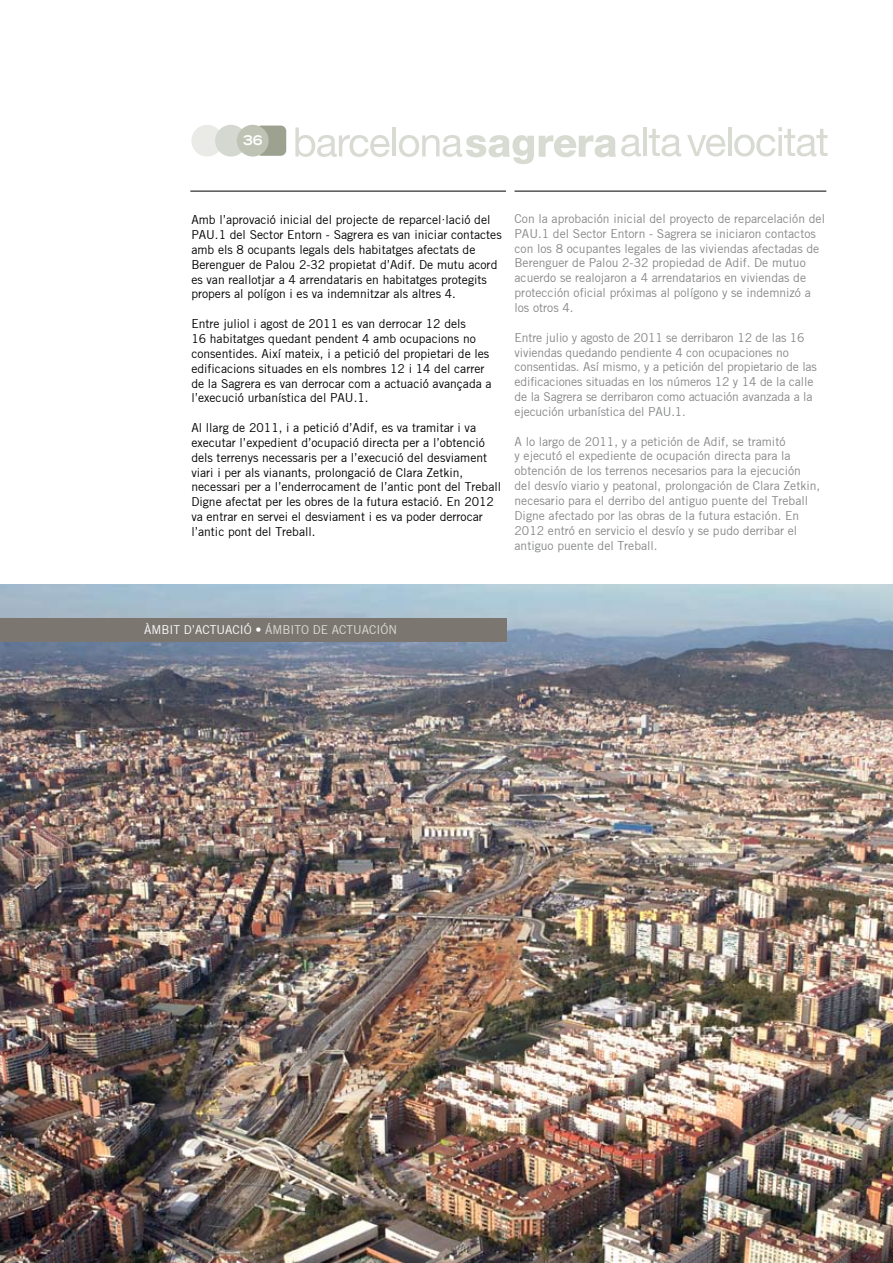
<style>
.page{position:relative;width:893px;height:1263px;background:#fff}
.page>*{position:absolute;margin:0;border:0;box-sizing:border-box;transform-origin:0 0}
.t1{font:13.5px "Trade Gothic LH Bold Extended";color:#fff}
.t2{font:12.15px/14.9px "Trade Gothic";color:#87888a}
.t3{font:12.15px/14.9px "Trade Gothic";color:#000}
.t4{font:12px "Trade Gothic";color:#deded8}
.s1{font-family:"Arial"}
.s2{color:#fff}
</style>
<div class="page">
<div style="left:256px;top:126px;width:30px;height:30px;background:#9da290;border-radius:6px"></div>
<div style="left:191px;top:125px;width:32px;height:32px;background:#eaebe7;border-radius:50%"></div>
<div style="left:215px;top:125px;width:32px;height:32px;background:#d5d8d0;border-radius:50%"></div>
<div style="left:237px;top:125px;width:32px;height:32px;background:#bfc3b5;border-radius:50%"></div>
<hr style="left:643px;top:127px;width:4px;height:29px;background:#d8dbd2">
<svg style="left:649px;top:129px;width:32px;height:27px"></svg>
<svg style="left:687px;top:135px;width:38px;height:21px"></svg>
<hr style="left:728px;top:127px;width:3px;height:29px;background:#bfc3b5">
<svg style="left:734px;top:127px;width:94px;height:29px"></svg>
<svg style="left:295px;top:127px;width:95px;height:30px"></svg>
<hr style="left:392px;top:127px;width:4px;height:29px;background:#d8dbd2">
<svg style="left:399px;top:135px;width:242px;height:29px"></svg>
<hr style="left:190px;top:191px;width:316px;height:1px;background:#000">
<hr style="left:514px;top:191px;width:312px;height:1px;background:#000">
<img style="left:0;top:585px;width:893px;height:678px">
<div style="left:0;top:618px;width:506px;height:24px;background:#7c7671"></div>
<p class="t1" style="left:243px;top:132px;width:21px">36</p>
<p class="t3" style="left:191px;top:212px;width:312px">Amb l’aprovació inicial del projecte de reparcel<span class="s1">·</span>lació del PAU.1 del Sector Entorn - Sagrera es van iniciar contactes amb els 8 ocupants legals dels habitatges afectats de Berenguer de Palou 2-32 propietat d’Adif. De mutu acord es van reallotjar a 4 arrendataris en habitatges protegits propers al polígon i es va indemnitzar als altres 4.</p>
<p class="t3" style="left:191px;top:316px;width:302px">Entre juliol i agost de 2011 es van derrocar 12 dels<br>16 habitatges quedant pendent 4 amb ocupacions no consentides. Així mateix, i a petició del propietari de les edificacions situades en els nombres 12 i 14 del carrer de la Sagrera es van derrocar com a actuació avançada a l’execució urbanística del PAU.1.</p>
<p class="t3" style="left:191px;top:420px;width:311px">Al llarg de 2011, i a petició d’Adif, es va tramitar i va executar l’expedient d’ocupació directa per a l’obtenció dels terrenys necessaris per a l’execució del desviament viari i per als vianants, prolongació de Clara Zetkin, necessari per a l’enderrocament de l’antic pont del Treball Digne afectat per les obres de la futura estació. En 2012 va entrar en servei el desviament i es va poder derrocar l’antic pont del Treball.</p>
<p class="t2" style="left:514px;top:211px;width:312px">Con la aprobación inicial del proyecto de reparcelación del PAU.1 del Sector Entorn - Sagrera se iniciaron contactos con los 8 ocupantes legales de las viviendas afectadas de Berenguer de Palou 2-32 propiedad de Adif. De mutuo acuerdo se realojaron a 4 arrendatarios en viviendas de protección oficial próximas al polígono y se indemnizó a los otros 4.</p>
<p class="t2" style="left:514px;top:330px;width:304px">Entre julio y agosto de 2011 se derribaron 12 de las 16 viviendas quedando pendiente 4 con ocupaciones no consentidas. Así mismo, y a petición del propietario de las edificaciones situadas en los números 12 y 14 de la calle de la Sagrera se derribaron como actuación avanzada a la ejecución urbanística del PAU.1.</p>
<p class="t2" style="left:514px;top:434px;width:307px">A lo largo de 2011, y a petición de Adif, se tramitó<br>y ejecutó el expediente de ocupación directa para la obtención de los terrenos necesarios para la ejecución del desvío viario y peatonal, prolongación de Clara Zetkin, necesario para el derribo del antiguo puente del Treball Digne afectado por las obras de la futura estación. En 2012 entró en servicio el desvío y se pudo derribar el antiguo puente del Treball.</p>
<p class="t4" style="left:144px;top:622px;width:254px"><span class="s2">ÀMBIT D’ACTUACIÓ •</span> ÁMBITO DE ACTUACIÓN</p>
</div>
